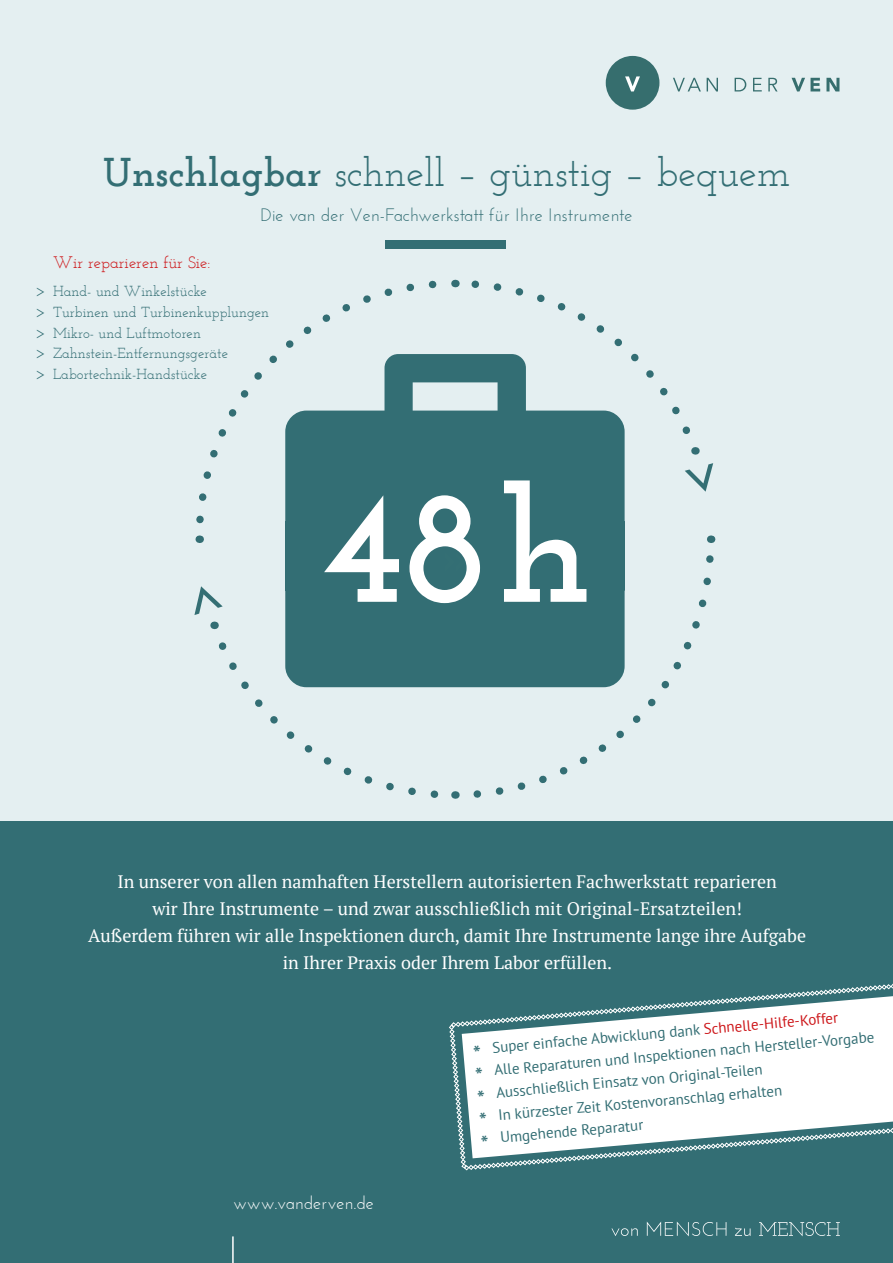
<style>
.page{position:relative;width:893px;height:1263px;background:#fff}
.page>*{position:absolute;margin:0;border:0;box-sizing:border-box;transform-origin:0 0}
.t1{font:700 161.7px "Josefin Slab";color:#fff}
.t2{font:700 65.55px "Josefin Slab";color:#346f74}
.t3{font:40.05px "Josefin Slab";color:#336e74}
.t4{font:18px/27px "PT Serif";color:#fff;text-align:center}
.t5{font:18px "Josefin Sans";color:#336e74}
.t6{font:18px "Josefin Sans";color:#fff}
.t7{font:16.65px "Josefin Slab";color:#cd171a}
.t8{font:15px/22.5px "PT Sans";color:#336e74}
.t9{font:14.55px/20.7px "Josefin Slab";color:#336e74}
.s1{font-weight:700}
.s2{font-size:16.65px}
.s3{font-size:22.5px}
.s4{color:#cd171a}
</style>
<div class="page">
<div style="left:0;top:821px;width:893px;height:442px;background:#336e74"></div>
<div style="left:0;top:0;width:893px;height:821px;background:#e4eff1"></div>
<div style="left:386px;top:241px;width:120px;height:8px;background:#336e74"></div>
<div style="left:285px;top:354px;width:340px;height:333px;background:#336e74"></div>
<svg style="left:469px;top:543px;width:245px;height:255px"></svg>
<svg style="left:218px;top:636px;width:238px;height:163px"></svg>
<svg style="left:196px;top:280px;width:245px;height:256px"></svg>
<svg style="left:455px;top:279px;width:235px;height:161px"></svg>
<svg style="left:449px;top:984px;width:444px;height:186px"></svg>
<svg style="left:673px;top:78px;width:28px;height:13px"></svg>
<svg style="left:707px;top:78px;width:11px;height:13px"></svg>
<svg style="left:735px;top:78px;width:11px;height:13px"></svg>
<svg style="left:753px;top:78px;width:9px;height:13px"></svg>
<svg style="left:768px;top:78px;width:9px;height:13px"></svg>
<svg style="left:792px;top:78px;width:28px;height:13px"></svg>
<svg style="left:826px;top:78px;width:13px;height:13px"></svg>
<div style="left:606px;top:56px;width:53px;height:54px;background:#366e6e;border-radius:50%"></div>
<svg style="left:625px;top:76px;width:15px;height:15px"></svg>
<hr style="left:232px;top:1236px;width:2px;height:27px;background:#fff">
<svg style="left:611px;top:1221px;width:229px;height:15px"></svg>
<h3 class="t3" style="left:103px;top:148px;width:689px"><span class="s1">Unschlagbar</span> schnell – günstig – bequem</h3>
<p class="t5" style="left:260px;top:203px;width:374px">Die van der Ven-Fachwerkstatt für Ihre Instrumente</p>
<p class="t7" style="left:53px;top:252px;width:159px">Wir reparieren für Sie:</p>
<p class="t9" style="left:35px;top:281px;width:236px"><span class="s2">&gt;</span> Hand- und Winkelstücke<br><span class="s2">&gt;</span> Turbinen und Turbinenkupplungen <span class="s2">&gt;</span> Mikro- und Luftmotoren<br><span class="s2">&gt;</span> Zahnstein-Entfernungsgeräte<br><span class="s2">&gt;</span> Labortechnik-Handstücke</p>
<h1 class="t1" style="left:318px;top:451px;width:276px">48h</h1>
<h2 class="t2" style="left:475px;top:607px;width:41px;rotate:-180deg">«</h2>
<p class="t4" style="left:88px;top:867px;width:719px">In unserer von allen namhaften Herstellern autorisierten Fachwerkstatt reparieren<br>wir Ihre Instrumente – und zwar ausschließlich mit Original-Ersatzteilen!<br>Außerdem führen wir alle Inspektionen durch, damit Ihre Instrumente lange ihre Aufgabe in Ihrer Praxis oder Ihrem Labor erfüllen.</p>
<p class="t6" style="left:233px;top:1192px;width:142px">www.vanderven.de</p>
<p class="t8" style="left:472px;top:1038px;width:402px;rotate:-5deg"><span class="s3">*</span> Super einfache Abwicklung dank <span class="s4">Schnelle-Hilfe-Koffer<br></span><span class="s3">*</span> Alle Reparaturen und Inspektionen nach Hersteller-Vorgabe <span class="s3">*</span> Ausschließlich Einsatz von Original-Teilen<br><span class="s3">*</span> In kürzester Zeit Kostenvoranschlag erhalten<br><span class="s3">*</span> Umgehende Reparatur</p>
</div>
